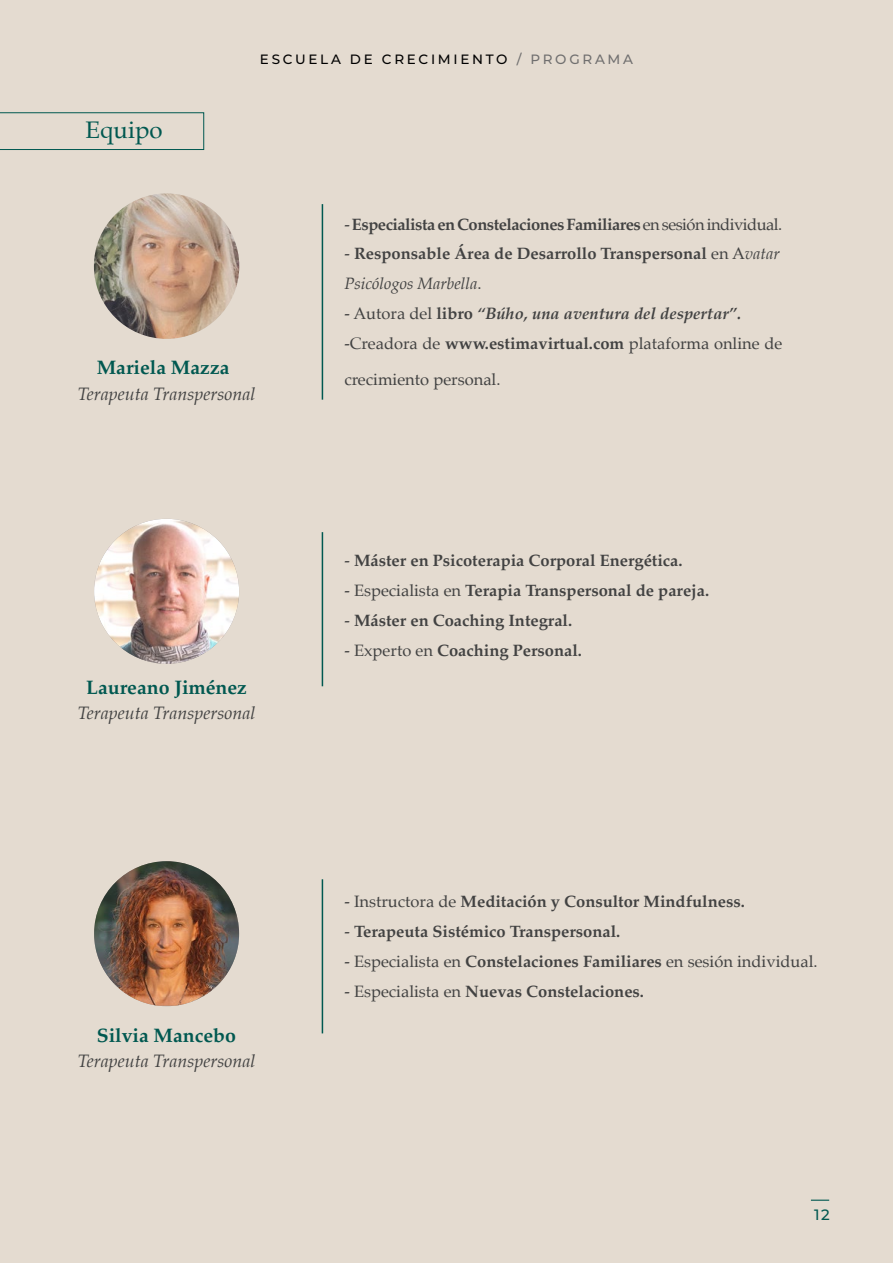
<style>
.page{position:relative;width:893px;height:1263px;background:#e4dbd0}
.page>*{position:absolute;margin:0;border:0;box-sizing:border-box;transform-origin:0 0}
.t1{font:24px "Palatino";color:#005850}
.t2{font:700 19.5px "Palatino";color:#005850}
.t3{font:italic 18px "Palatino";color:#424242}
.t4{font:700 16.5px/30px "Palatino";color:#424242}
.t5{font:16.5px/30px "Palatino";color:#424242}
.t6{font:700 16.5px "Palatino";letter-spacing:-.03em;color:#424242}
.t7{font:500 15px "Montserrat";color:#005850}
.t8{font:500 13.5px "Montserrat";letter-spacing:.2em;color:#000}
.s1{color:#706f6f}
.s2{font-weight:400}
.s3{font-weight:400;font-style:italic}
.s4{font-weight:700}
.s5{font-weight:700;font-style:italic}
</style>
<div class="page">
<svg style="left:811px;top:1199px;width:18px;height:2px"></svg>
<svg style="left:0;top:112px;width:204px;height:38px"></svg>
<img style="left:94px;top:519px;width:145px;height:145px;border-radius:72px">
<hr style="left:322px;top:204px;width:1px;height:196px;background:#005850">
<hr style="left:322px;top:879px;width:1px;height:154px;background:#005850">
<hr style="left:322px;top:532px;width:1px;height:154px;background:#005850">
<img style="left:94px;top:193px;width:145px;height:146px;border-radius:73px">
<img style="left:94px;top:861px;width:145px;height:145px">
<h1 class="t1" style="left:85px;top:110px;width:79px">Equipo</h1>
<p class="t8" style="left:260px;top:50px;width:375px">ESCUELA DE CRECIMIENTO <span class="s1">/ PROGRAMA</span></p>
<p class="t2" style="left:97px;top:351px;width:134px">Mariela Mazza</p>
<p class="t3" style="left:78px;top:378px;width:179px">Terapeuta Transpersonal</p>
<p class="t2" style="left:86px;top:671px;width:162px">Laureano Jiménez</p>
<p class="t3" style="left:78px;top:697px;width:179px">Terapeuta Transpersonal</p>
<p class="t2" style="left:97px;top:1019px;width:141px">Silvia Mancebo</p>
<p class="t3" style="left:78px;top:1046px;width:179px">Terapeuta Transpersonal</p>
<p class="t6" style="left:344px;top:211px;width:439px"><span class="s2">-</span> Especialista en Constelaciones Familiares <span class="s2">en sesión individual.</span></p>
<p class="t4" style="left:344px;top:238px;width:437px"><span class="s2">-</span> Responsable Área de Desarrollo Transpersonal <span class="s2">en A</span><span class="s3">vatar<br>Psicólogos Marbella</span><span class="s2">.</span></p>
<p class="t5" style="left:344px;top:298px;width:439px">- Autora del <span class="s4">libro</span> <span class="s5">“Búho, una aventura del despertar”. </span>-Creadora de <span class="s4">www.estimavirtual.com</span> plataforma online de</p>
<p class="t5" style="left:344px;top:364px;width:158px">crecimiento personal.</p>
<p class="t4" style="left:344px;top:545px;width:340px"><span class="s2">-</span> Máster en Psicoterapia Corporal Energética.</p>
<p class="t4" style="left:344px;top:575px;width:366px"><span class="s2">- Especialista en</span> Terapia Transpersonal de pareja.</p>
<p class="t4" style="left:344px;top:605px;width:229px"><span class="s2">-</span> Máster en Coaching Integral.</p>
<p class="t4" style="left:344px;top:635px;width:239px"><span class="s2">- Experto en</span> Coaching Personal.</p>
<p class="t4" style="left:344px;top:886px;width:402px"><span class="s2">- Instructora de</span> Meditación y Consultor Mindfulness.</p>
<p class="t4" style="left:344px;top:916px;width:277px"><span class="s2">-</span> Terapeuta Sistémico Transpersonal.</p>
<p class="t5" style="left:344px;top:946px;width:475px">- Especialista en <span class="s4">Constelaciones Familiares</span> en sesión individual.</p>
<p class="t4" style="left:344px;top:976px;width:301px"><span class="s2">- Especialista en</span> Nuevas Constelaciones.</p>
<p class="t7" style="left:814px;top:1204px;width:17px">12</p>
</div>
